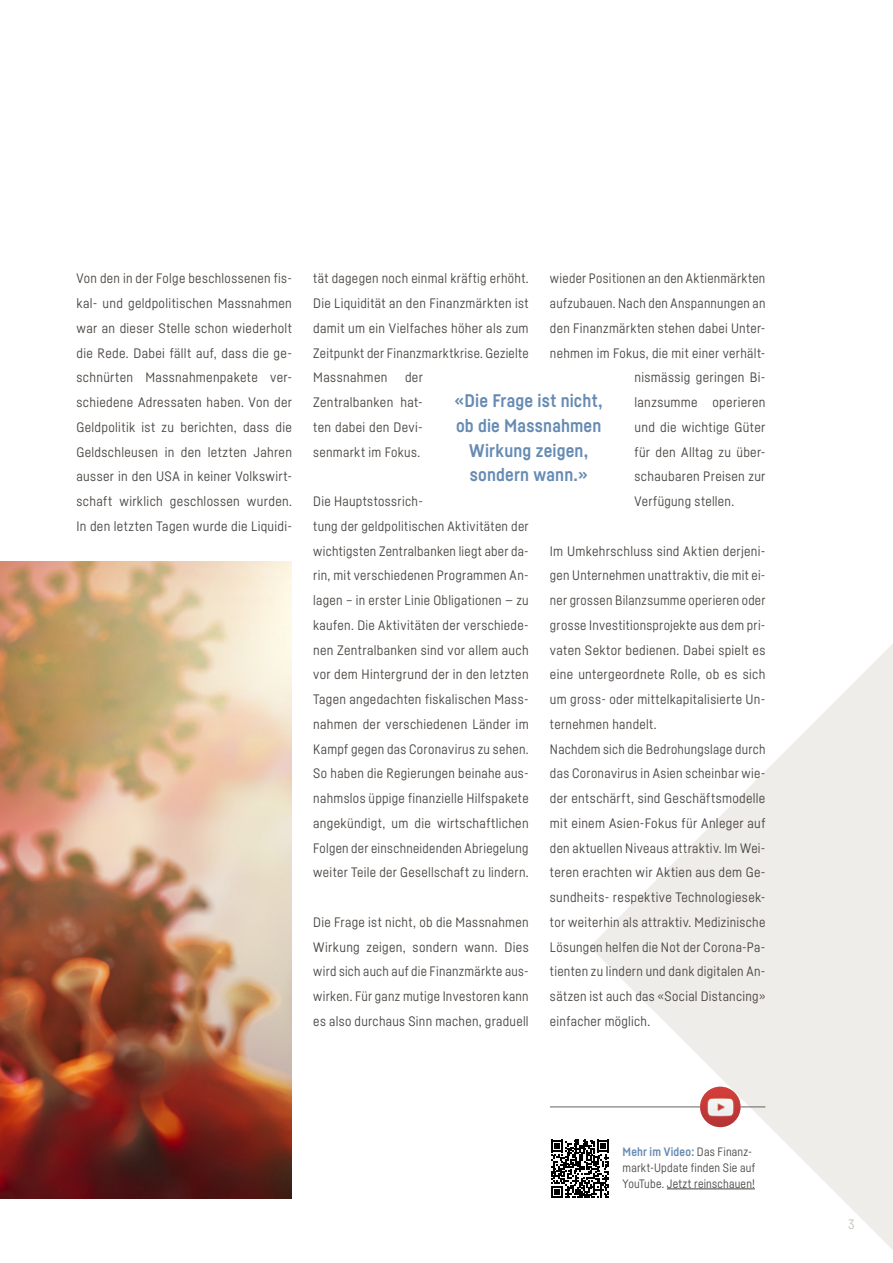
<style>
.page{position:relative;width:893px;height:1263px;background:#fff}
.page>*{position:absolute;margin:0;border:0;box-sizing:border-box;transform-origin:0 0}
.t1{font:700 18px/24.8px "Fabrikat";letter-spacing:.01em;color:#668bb3;text-align:center}
.t2{font:13.5px/24.8px "Fabrikat";letter-spacing:.02em;color:#4b4744;text-align:justify}
.t3{font:13.5px "Fabrikat";color:#c9c5ba}
.t4{font:12px/15.8px "Fabrikat";letter-spacing:.015em;color:#4b4744}
.s1{font-weight:700;color:#678bb3}
</style>
<div class="page">
<svg style="left:589px;top:644px;width:304px;height:606px;fill:#eeedea"></svg>
<img style="left:0;top:561px;width:292px;height:638px">
<hr style="left:667px;top:1188px;width:88px;height:1px;background:#4b4744">
<svg style="left:551px;top:1140px;width:58px;height:58px"></svg>
<hr style="left:550px;top:1107px;width:215px;height:1px;background:#4b4744">
<img style="left:700px;top:1087px;width:40px;height:40px;border-radius:20px">
<p class="t2" style="left:77px;top:266px;width:217px">Von den in der Folge beschlossenen fis&shy;kal- und geldpolitischen Massnahmen war an dieser Stelle schon wiederholt die Rede. Dabei fällt auf, dass die ge&shy;schnürten Massnahmenpakete ver&shy;schiedene Adressaten haben. Von der Geldpolitik ist zu berichten, dass die Geldschleusen in den letzten Jahren ausser in den USA in keiner Volkswirt&shy;schaft wirklich geschlossen wurden.<br>In den letzten Tagen wurde die Liquidi-</p>
<p class="t2" style="left:313px;top:266px;width:217px">tät dagegen noch einmal kräftig erhöht.<br>Die Liquidität an den Finanzmärkten ist damit um ein Vielfaches höher als zum Zeitpunkt der Finanzmarktkrise. Gezielte Massnahmen</p>
<p class="t2" style="left:550px;top:266px;width:217px">wieder Positionen an den Aktienmärkten</p>
<p class="t2" style="left:550px;top:291px;width:217px">aufzubauen. Nach den Anspannungen an</p>
<p class="t2" style="left:550px;top:315px;width:217px">den Finanzmärkten stehen dabei Unter-</p>
<p class="t2" style="left:550px;top:340px;width:217px">nehmen im Fokus, die mit einer verhält-</p>
<p class="t2" style="left:634px;top:365px;width:132px">nismässig geringen Bi-</p>
<p class="t2" style="left:634px;top:390px;width:132px">lanzsumme operieren</p>
<p class="t2" style="left:634px;top:414px;width:132px">und die wichtige Güter</p>
<p class="t2" style="left:634px;top:439px;width:132px">für den Alltag zu über-</p>
<p class="t2" style="left:634px;top:464px;width:132px">schaubaren Preisen zur</p>
<p class="t2" style="left:634px;top:489px;width:101px">Verfügung stellen.</p>
<p class="t2" style="left:550px;top:538px;width:217px;text-align:left">Im Umkehrschluss sind Aktien derjeni&shy;gen Unternehmen unattraktiv, die mit ei&shy;ner grossen Bilanzsumme operieren oder grosse Investitionsprojekte aus dem pri&shy;vaten Sektor bedienen. Dabei spielt es eine untergeordnete Rolle, ob es sich um gross- oder mittelkapitalisierte Un&shy;ternehmen handelt.<br>Nachdem sich die Bedrohungslage durch das Coronavirus in Asien scheinbar wie&shy;der entschärft, sind Geschäftsmodelle mit einem Asien-Fokus für Anleger auf den aktuellen Niveaus attraktiv. Im Wei&shy;teren erachten wir Aktien aus dem Ge&shy;sundheits- respektive Technologiesek&shy;tor weiterhin als attraktiv. Medizinische Lösungen helfen die Not der Corona-Pa&shy;tienten zu lindern und dank digitalen An&shy;sätzen ist auch das «Social Distancing» einfacher möglich.</p>
<p class="t2" style="left:313px;top:365px;width:111px;text-indent:92px">der Zentralbanken hat&shy;ten dabei den Devi&shy;senmarkt im Fokus.</p>
<p class="t2" style="left:313px;top:489px;width:217px;text-align:left">Die Hauptstossrich-<br>tung der geldpolitischen Aktivitäten der wichtigsten Zentralbanken liegt aber da&shy;rin, mit verschiedenen Programmen An&shy;lagen – in erster Linie Obligationen — zu kaufen. Die Aktivitäten der verschiede&shy;nen Zentralbanken sind vor allem auch vor dem Hintergrund der in den letzten Tagen angedachten fiskalischen Mass&shy;nahmen der verschiedenen Länder im Kampf gegen das Coronavirus zu sehen.<br>So haben die Regierungen beinahe aus&shy;nahmslos üppige finanzielle Hilfspakete angekündigt, um die wirtschaftlichen Folgen der einschneidenden Abriegelung weiter Teile der Gesellschaft zu lindern.</p>
<p class="t2" style="left:313px;top:909px;width:217px">Die Frage ist nicht, ob die Massnahmen Wirkung zeigen, sondern wann. Dies wird sich auch auf die Finanzmärkte aus&shy;wirken. Für ganz mutige Investoren kann es also durchaus Sinn machen, graduell</p>
<h1 class="t1" style="left:455px;top:388px;width:149px">«Die Frage ist nicht, ob die Massnahmen<br>Wirkung zeigen, sondern wann.»</h1>
<p class="t4" style="left:622px;top:1144px;width:134px"><span class="s1">Mehr im Video:</span> Das Finanz&shy;markt-Update finden Sie auf<br>YouTube. Jetzt reinschauen!</p>
<p class="t3" style="left:848px;top:1215px;width:8px">3</p>
</div>
